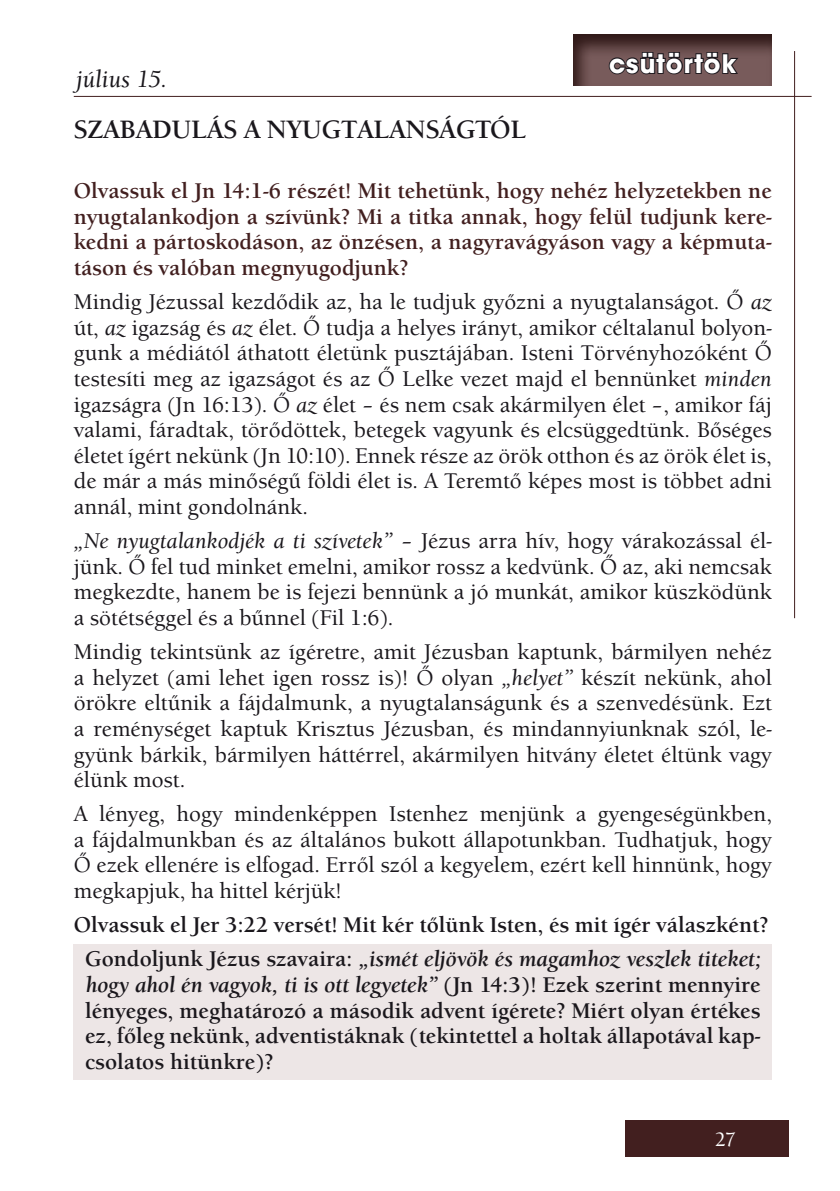
<style>
.page{position:relative;width:840px;height:1191px;background:#fff}
.page>*{position:absolute;margin:0;border:0;box-sizing:border-box;transform-origin:0 0}
.t1{font:700 28px "Avant Gar Got Itc TEE";letter-spacing:.04em;color:#fff}
.t2{font:700 26px "Berkeley Old Sty Itc TEE";color:#1a171c}
.t3{font:italic 500 24px "Berkeley Old Sty Itc TEE";color:#1a171c}
.t4{font:500 22px/25.6px "Berkeley Old Sty Itc TEE";color:#1a171c;text-align:justify}
.t5{font:700 22px/25.6px "Berkeley Old Sty Itc TEE";color:#1a171c;text-align:center}
.t6{font:700 22px/25.6px "Berkeley Old Sty Itc TEE";color:#421f1f;text-align:justify}
.t7{font:500 20px "Berkeley Old Sty Itc TEE";color:#fff}
.s1{font-style:italic}
</style>
<div class="page">
<div style="left:624px;top:1120px;width:164px;height:37px;background:#421f1f"></div>
<hr style="left:74px;top:96px;width:737px;height:1px;background:#421f1f">
<hr style="left:793px;top:51px;width:1px;height:567px;background:#421f1f">
<div style="left:74px;top:944px;width:697px;height:136px;background:#ede6e6"></div>
<svg style="left:573px;top:34px;width:199px;height:52px;background:#5d4242"></svg>
<svg style="left:607px;top:51px;width:133px;height:25px;background:#4f3d3f"></svg>
<p class="t3" style="left:76px;top:65px;width:93px">július 15.</p>
<p class="t2" style="left:74px;top:115px;width:453px">SZABADULÁS A NYUGTALANSÁGTÓL</p>
<p class="t1" style="left:608px;top:46px;width:128px">csütörtök</p>
<p class="t6" style="left:74px;top:178px;width:699px">Olvassuk el Jn 14:1-6 részét! Mit tehetünk, hogy nehéz helyzetekben ne nyugtalankodjon a szívünk? Mi a titka annak, hogy felül tudjunk kere&shy;kedni a pártoskodáson, az önzésen, a nagyravágyáson vagy a képmuta&shy;táson és valóban megnyugodjunk?</p>
<p class="t4" style="left:74px;top:289px;width:699px">Mindig Jézussal kezdődik az, ha le tudjuk győzni a nyugtalanságot. Ő <span class="s1">az </span>út, <span class="s1">az</span> igazság és <span class="s1">az</span> élet. Ő tudja a helyes irányt, amikor céltalanul bolyon&shy;gunk a médiától áthatott életünk pusztájában. Isteni Törvényhozóként Ő testesíti meg az igazságot és az Ő Lelke vezet majd el bennünket <span class="s1">minden </span>igazságra (Jn 16:13). Ő <span class="s1">az</span> élet – és nem csak akármilyen élet –, amikor fáj valami, fáradtak, törődöttek, betegek vagyunk és elcsüggedtünk. Bőséges életet ígért nekünk (Jn 10:10). Ennek része az örök otthon és az örök élet is, de már a más minőségű földi élet is. A Teremtő képes most is többet adni annál, mint gondolnánk.</p>
<p class="t4" style="left:74px;top:528px;width:699px"><span class="s1">„Ne nyugtalankodjék a ti szívetek”</span> – Jézus arra hív, hogy várakozással él&shy;jünk. Ő fel tud minket emelni, amikor rossz a kedvünk. Ő az, aki nemcsak megkezdte, hanem be is fejezi bennünk a jó munkát, amikor küszködünk a sötétséggel és a bűnnel (Fil 1:6).</p>
<p class="t4" style="left:74px;top:639px;width:699px">Mindig tekintsünk az ígéretre, amit Jézusban kaptunk, bármilyen nehéz a helyzet (ami lehet igen rossz is)! Ő olyan <span class="s1">„helyet”</span> készít nekünk, ahol örökre eltűnik a fájdalmunk, a nyugtalanságunk és a szenvedésünk. Ezt a reménységet kaptuk Krisztus Jézusban, és mindannyiunknak szól, le&shy;gyünk bárkik, bármilyen háttérrel, akármilyen hitvány életet éltünk vagy élünk most.</p>
<p class="t4" style="left:74px;top:801px;width:699px">A lényeg, hogy mindenképpen Istenhez menjünk a gyengeségünkben, a fájdalmunkban és az általános bukott állapotunkban. Tudhatjuk, hogy Ő ezek ellenére is elfogad. Erről szól a kegyelem, ezért kell hinnünk, hogy megkapjuk, ha hittel kérjük!</p>
<p class="t5" style="left:74px;top:908px;width:695px;line-height:34px">Olvassuk el Jer 3:22 versét! Mit kér tőlünk Isten, és mit ígér válaszként?<br>Gondoljunk Jézus szavaira: <span class="s1">„ismét eljövök és magamhoz veszlek titeket;</span></p>
<p class="t5" style="left:85px;top:972px;width:676px;text-align:justify"><span class="s1">hogy ahol én vagyok, ti is ott legyetek”</span> (Jn 14:3)! Ezek szerint mennyire lényeges, meghatározó a második advent ígérete? Miért olyan értékes ez, főleg nekünk, adventistáknak (tekintettel a holtak állapotával kap&shy;csolatos hitünkre)?</p>
<p class="t7" style="left:714px;top:1128px;width:23px">27</p>
</div>
